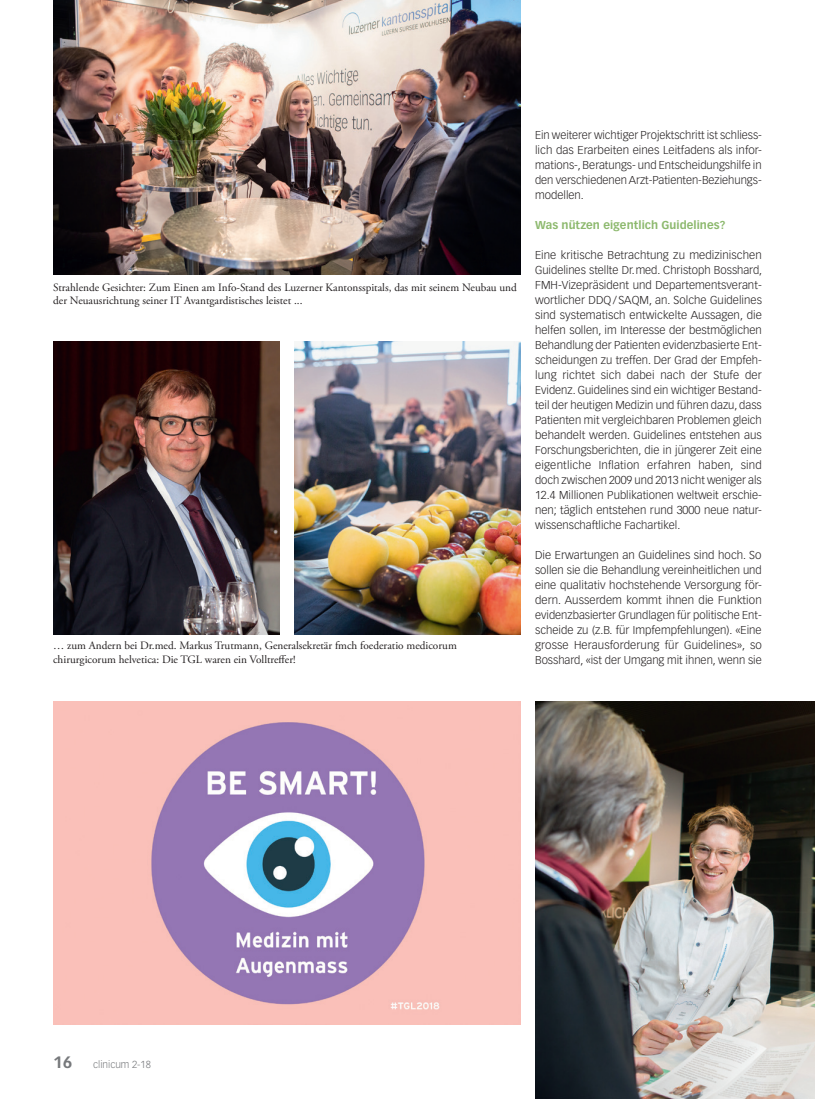
<style>
.page{position:relative;width:815px;height:1099px;background:#fff}
.page>*{position:absolute;margin:0;border:0;box-sizing:border-box;transform-origin:0 0}
.Lauftext{font:300 11.25px/15px "Vectora LT Std";color:#231f20;text-align:justify}
.Legende{font:11.25px/13.5px "Adobe Garamond Pro";color:#231f20}
.ZT_Special{font:700 11.25px "Vectora LT Std";letter-spacing:.005em;color:#8db96e}
.t1{font:300 10px "Vectora LT Std";color:#76787b}
.s1{font-weight:700;font-size:16.25px}
</style>
<div class="page">
<img style="left:535px;top:702px;width:280px;height:396px">
<img style="left:53px;top:702px;width:468px;height:322px">
<img style="left:53px;top:0;width:468px;height:274px">
<img style="left:53px;top:342px;width:227px;height:292px">
<img style="left:294px;top:342px;width:227px;height:292px">
<p class="Legende" style="left:53px;top:281px;width:465px">Strahlende Gesichter: Zum Einen am Info-Stand des Luzerner Kantonsspitals, das mit seinem Neubau und der Neuausrichtung seiner IT Avantgardistisches leistet ...</p>
<p class="Legende" style="left:53px;top:639px;width:405px">… zum Andern bei Dr.med. Markus Trutmann, Generalsekretär fmch foederatio medicorum chirurgicorum helvetica: Die TGL waren ein Volltreffer!</p>
<p class="Lauftext" style="left:535px;top:128px;width:228px">Ein weiterer wichtiger Projektschritt ist schliess&shy;lich das Erarbeiten eines Leitfadens als infor&shy;mations-, Beratungs- und Entscheidungshilfe in den verschiedenen Arzt-Patienten-Beziehungs&shy;modellen.</p>
<p class="ZT_Special" style="left:535px;top:218px;width:192px">Was nützen eigentlich Guidelines?</p>
<p class="Lauftext" style="left:535px;top:248px;width:229px">Eine kritische Betrachtung zu medizinischen Guidelines stellte Dr.med. Christoph Bosshard, FMH-Vizepräsident und Departementsverant&shy;wortlicher DDQ/SAQM, an. Solche Guidelines sind systematisch entwickelte Aussagen, die helfen sollen, im Interesse der bestmöglichen Behandlung der Patienten evidenzbasierte Ent&shy;scheidungen zu treffen. Der Grad der Empfeh&shy;lung richtet sich dabei nach der Stufe der Evidenz. Guidelines sind ein wichtiger Bestand&shy;teil der heutigen Medizin und führen dazu, dass Patienten mit vergleichbaren Problemen gleich behandelt werden. Guidelines entstehen aus Forschungsberichten, die in jüngerer Zeit eine eigentliche Inflation erfahren haben, sind doch zwischen 2009 und 2013 nicht weniger als 12.4 Millionen Publikationen weltweit erschie&shy;nen; täglich entstehen rund 3000 neue natur&shy;wissenschaftliche Fachartikel.</p>
<p class="Lauftext" style="left:535px;top:548px;width:228px">Die Erwartungen an Guidelines sind hoch. So sollen sie die Behandlung vereinheitlichen und eine qualitativ hochstehende Versorgung för&shy;dern. Ausserdem kommt ihnen die Funktion evidenzbasierter Grundlagen für politische Ent&shy;scheide zu (z.B. für Impfempfehlungen). «Eine grosse Herausforderung für Guidelines», so Bosshard, «ist der Umgang mit ihnen, wenn sie</p>
<p class="t1" style="left:53px;top:1058px;width:99px"><span class="s1">16</span> clinicum 2-18</p>
</div>
